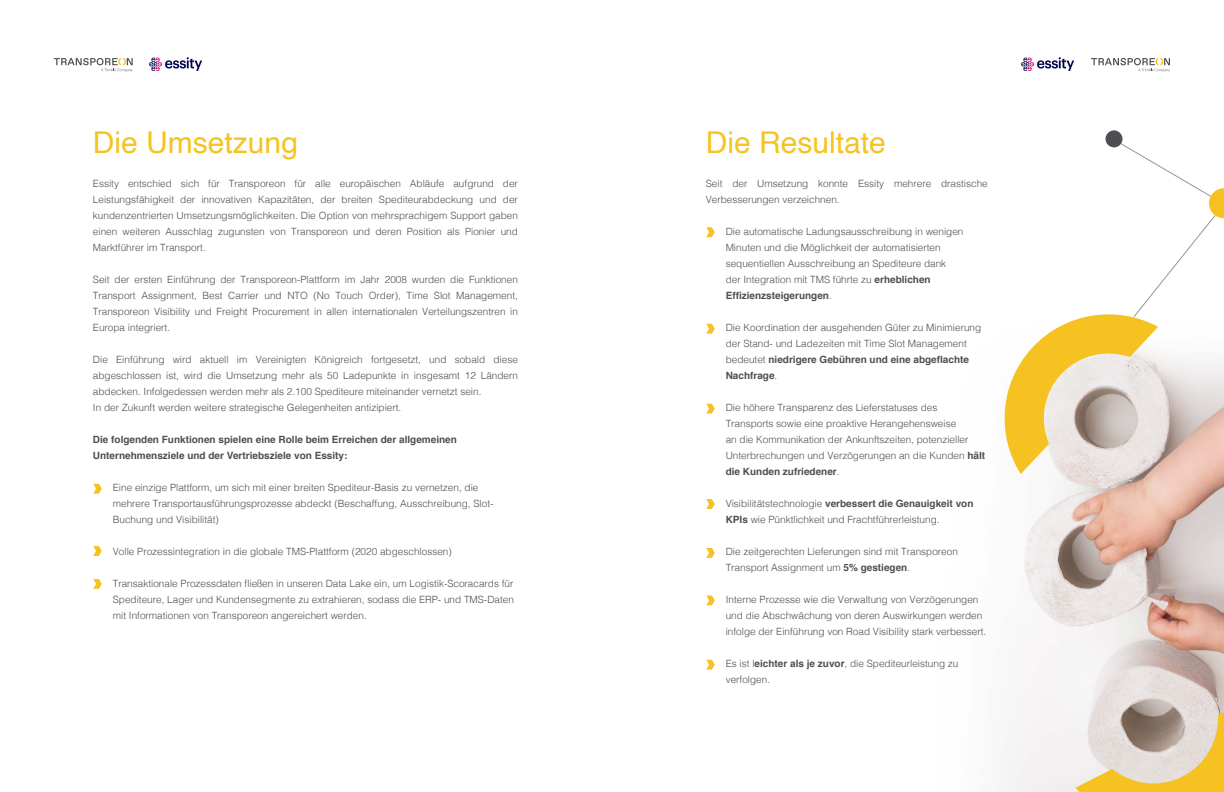
<style>
.page{position:relative;width:1224px;height:792px;background:#fff}
.page>*{position:absolute;margin:0;border:0;box-sizing:border-box;transform-origin:0 0}
.t1{font:30px "Helvetica";color:#f6c321}
.t2{font:300 10px/16px "Helvetica";color:#4d4e53}
.t3{font:700 10px/16px "Helvetica";color:#4d4e53}
.s1{font-weight:700}
</style>
<div class="page">
<svg style="left:1091px;top:58px;width:79px;height:14px"></svg>
<img style="left:1021px;top:57px;width:53px;height:14px">
<svg style="left:54px;top:58px;width:79px;height:14px"></svg>
<img style="left:149px;top:57px;width:53px;height:14px">
<img style="left:995px;top:474px;width:229px;height:318px">
<svg style="left:706px;top:227px;width:9px;height:10px"></svg>
<svg style="left:706px;top:324px;width:9px;height:10px"></svg>
<svg style="left:706px;top:404px;width:9px;height:10px"></svg>
<svg style="left:706px;top:499px;width:9px;height:10px"></svg>
<svg style="left:706px;top:548px;width:9px;height:10px"></svg>
<svg style="left:706px;top:595px;width:9px;height:10px"></svg>
<svg style="left:706px;top:660px;width:9px;height:10px"></svg>
<svg style="left:93px;top:484px;width:9px;height:10px"></svg>
<svg style="left:93px;top:546px;width:9px;height:10px"></svg>
<svg style="left:93px;top:579px;width:9px;height:10px"></svg>
<div style="left:1106px;top:130px;width:17px;height:17px;background:#4d4e53;border-radius:50%"></div>
<svg style="left:1004px;top:137px;width:220px;height:337px"></svg>
<svg style="left:1075px;top:696px;width:149px;height:96px;background:#dac9a4"></svg>
<h1 class="t1" style="left:93px;top:119px;width:207px">Die Umsetzung</h1>
<p class="t2" style="left:93px;top:175px;width:427px;text-align:justify">Essity entschied sich für Transporeon für alle europäischen Abläufe aufgrund der Leistungsfähigkeit der innovativen Kapazitäten, der breiten Spediteurabdeckung und der kundenzentrierten Umsetzungsmöglichkeiten. Die Option von mehrsprachigem Support gaben einen weiteren Ausschlag zugunsten von Transporeon und deren Position als Pionier und Marktführer im Transport.</p>
<p class="t2" style="left:93px;top:271px;width:427px;text-align:justify">Seit der ersten Einführung der Transporeon-Plattform im Jahr 2008 wurden die Funktionen Transport Assignment, Best Carrier und NTO (No Touch Order), Time Slot Management, Transporeon Visibility und Freight Procurement in allen internationalen Verteilungszentren in Europa integriert.</p>
<p class="t2" style="left:93px;top:351px;width:427px">Die Einführung wird aktuell im Vereinigten Königreich fortgesetzt, und sobald diese abgeschlossen ist, wird die Umsetzung mehr als 50 Ladepunkte in insgesamt 12 Ländern abdecken. Infolgedessen werden mehr als 2.100 Spediteure miteinander vernetzt sein.<br>In der Zukunft werden weitere strategische Gelegenheiten antizipiert.</p>
<p class="t3" style="left:93px;top:432px;width:365px">Die folgenden Funktionen spielen eine Rolle beim Erreichen der allgemeinen<br>Unternehmensziele und der Vertriebsziele von Essity:</p>
<p class="t2" style="left:113px;top:479px;width:382px">Eine einzige Plattform, um sich mit einer breiten Spediteur-Basis zu vernetzen, die mehrere Transportausführungsprozesse abdeckt (Beschaffung, Ausschreibung, Slot-<br>Buchung und Visibilität)</p>
<p class="t2" style="left:113px;top:543px;width:340px">Volle Prozessintegration in die globale TMS-Plattform (2020 abgeschlossen)</p>
<p class="t2" style="left:113px;top:575px;width:403px;text-align:justify">Transaktionale Prozessdaten fließen in unseren Data Lake ein, um Logistik-Scoracards für Spediteure, Lager und Kundensegmente zu extrahieren, sodass die ERP- und TMS-Daten mit Informationen von Transporeon angereichert werden.</p>
<h1 class="t1" style="left:706px;top:119px;width:182px">Die Resultate</h1>
<p class="t2" style="left:706px;top:175px;width:283px">Seit der Umsetzung konnte Essity mehrere drastische<br>Verbesserungen verzeichnen.</p>
<p class="t2" style="left:726px;top:223px;width:239px">Die automatische Ladungsausschreibung in wenigen Minuten und die Möglichkeit der automatisierten sequentiellen Ausschreibung an Spediteure dank der Integration mit TMS führte zu <span class="s1">erheblichen Effizienzsteigerungen</span>.</p>
<p class="t2" style="left:726px;top:319px;width:257px">Die Koordination der ausgehenden Güter zu Minimierung der Stand- und Ladezeiten mit Time Slot Management bedeutet <span class="s1">niedrigere Gebühren und eine abgeflachte Nachfrage</span>.</p>
<p class="t2" style="left:726px;top:399px;width:261px">Die höhere Transparenz des Lieferstatuses des Transports sowie eine proaktive Herangehensweise<br>an die Kommunikation der Ankunftszeiten, potenzieller Unterbrechungen und Verzögerungen an die Kunden <span class="s1">hält die Kunden zufriedener</span>.</p>
<p class="t2" style="left:726px;top:495px;width:249px">Visibilitätstechnologie <span class="s1">verbessert die Genauigkeit von<br>KPIs</span> wie Pünktlichkeit und Frachtführerleistung.</p>
<p class="t2" style="left:726px;top:543px;width:234px">Die zeitgerechten Lieferungen sind mit Transporeon<br>Transport Assignment um <span class="s1">5% gestiegen</span>.</p>
<p class="t2" style="left:726px;top:591px;width:262px">Interne Prozesse wie die Verwaltung von Verzögerungen und die Abschwächung von deren Auswirkungen werden infolge der Einführung von Road Visibility stark verbessert.</p>
<p class="t2" style="left:726px;top:655px;width:234px">Es ist l<span class="s1">eichter als je zuvor</span>, die Spediteurleistung zu verfolgen.</p>
</div>
